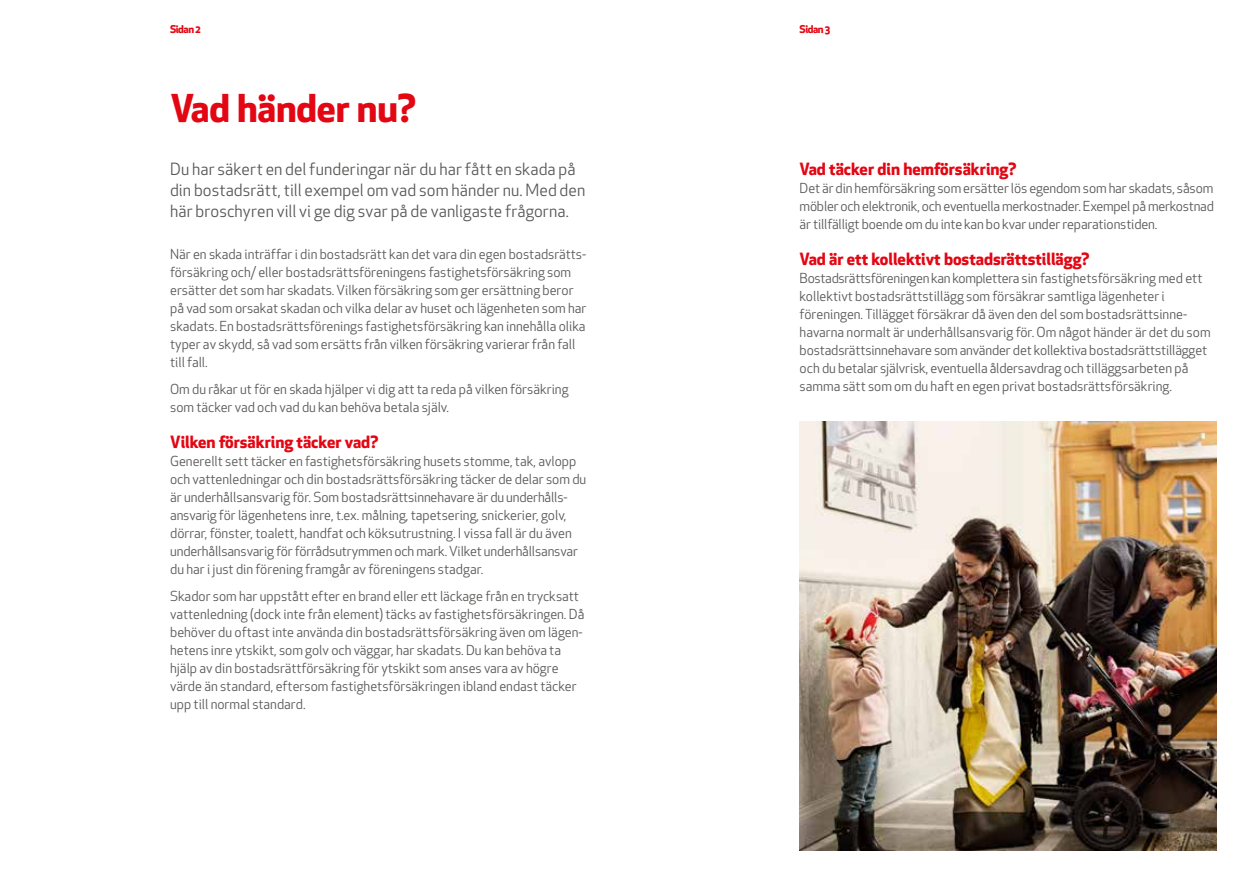
<style>
.page{position:relative;width:1259px;height:893px;background:#fff}
.page>*{position:absolute;margin:0;border:0;box-sizing:border-box;transform-origin:0 0}
.t1{font:700 37.5px "Apex New";letter-spacing:-.005em;color:#e30613}
.t2{font:16.5px/21px "Apex New";letter-spacing:.005em;color:#575756}
.t3{font:700 16.5px "Apex New";color:#e30613}
.t4{font:13.5px/18px "Apex New";color:#575756}
.t5{font:700 10.5px "Apex New";letter-spacing:-.045em;color:#e30613}
</style>
<div class="page">
<img style="left:799px;top:421px;width:417px;height:429px">
<p class="t5" style="left:170px;top:22px;width:32px">Sidan 2</p>
<h1 class="t1" style="left:170px;top:82px;width:247px">Vad händer nu?</h1>
<p class="t2" style="left:170px;top:159px;width:417px">Du har säkert en del funderingar när du har fått en skada på din bostadsrätt, till exempel om vad som händer nu. Med den här broschyren vill vi ge dig svar på de vanligaste frågorna.</p>
<p class="t4" style="left:170px;top:245px;width:418px">När en skada inträffar i din bostadsrätt kan det vara din egen bostadsrätts&shy;försäkring och/ eller bostadsrättsföreningens fastighetsförsäkring som ersätter det som har skadats. Vilken försäkring som ger ersättning beror på vad som orsakat skadan och vilka delar av huset och lägenheten som har skadats. En bostadsrättsförenings fastighetsförsäkring kan innehålla olika typer av skydd, så vad som ersätts från vilken försäkring varierar från fall till fall.</p>
<p class="t4" style="left:170px;top:380px;width:400px">Om du råkar ut för en skada hjälper vi dig att ta reda på vilken försäkring som täcker vad och vad du kan behöva betala själv.</p>
<p class="t3" style="left:170px;top:430px;width:210px">Vilken försäkring täcker vad?</p>
<p class="t4" style="left:170px;top:452px;width:418px">Generellt sett täcker en fastighetsförsäkring husets stomme, tak, avlopp och vattenledningar och din bostadsrättsförsäkring täcker de delar som du är underhållsansvarig för. Som bostadsrättsinnehavare är du underhålls&shy;ansvarig för lägenhetens inre, t.ex. målning, tapetsering, snickerier, golv, dörrar, fönster, toalett, handfat och köksutrustning. I vissa fall är du även underhållsansvarig för förrådsutrymmen och mark. Vilket underhållsansvar du har i just din förening framgår av föreningens stadgar.</p>
<p class="t4" style="left:170px;top:587px;width:416px">Skador som har uppstått efter en brand eller ett läckage från en trycksatt vattenledning (dock inte från element) täcks av fastighetsförsäkringen. Då behöver du oftast inte använda din bostadsrättsförsäkring även om lägen&shy;hetens inre ytskikt, som golv och väggar, har skadats. Du kan behöva ta hjälp av din bostadsrättförsäkring för ytskikt som anses vara av högre värde än standard, eftersom fastighetsförsäkringen ibland endast täcker upp till normal standard.</p>
<p class="t5" style="left:799px;top:22px;width:32px">Sidan 3</p>
<p class="t3" style="left:799px;top:157px;width:218px">Vad täcker din hemförsäkring?</p>
<p class="t4" style="left:799px;top:179px;width:416px;text-align:justify">Det är din hemförsäkring som ersätter lös egendom som har skadats, såsom möbler och elektronik, och eventuella merkostnader. Exempel på merkostnad är tillfälligt boende om du inte kan bo kvar under reparationstiden.</p>
<p class="t3" style="left:799px;top:247px;width:291px">Vad är ett kollektivt bostadsrättstillägg?</p>
<p class="t4" style="left:799px;top:269px;width:412px">Bostadsrättsföreningen kan komplettera sin fastighetsförsäkring med ett kollektivt bostadsrättstillägg som försäkrar samtliga lägenheter i föreningen. Tillägget försäkrar då även den del som bostadsrättsinne&shy;havarna normalt är underhållsansvarig för. Om något händer är det du som bostadsrättsinnehavare som använder det kollektiva bostadsrättstillägget och du betalar självrisk, eventuella åldersavdrag och tilläggsarbeten på samma sätt som om du haft en egen privat bostadsrättsförsäkring.</p>
</div>
